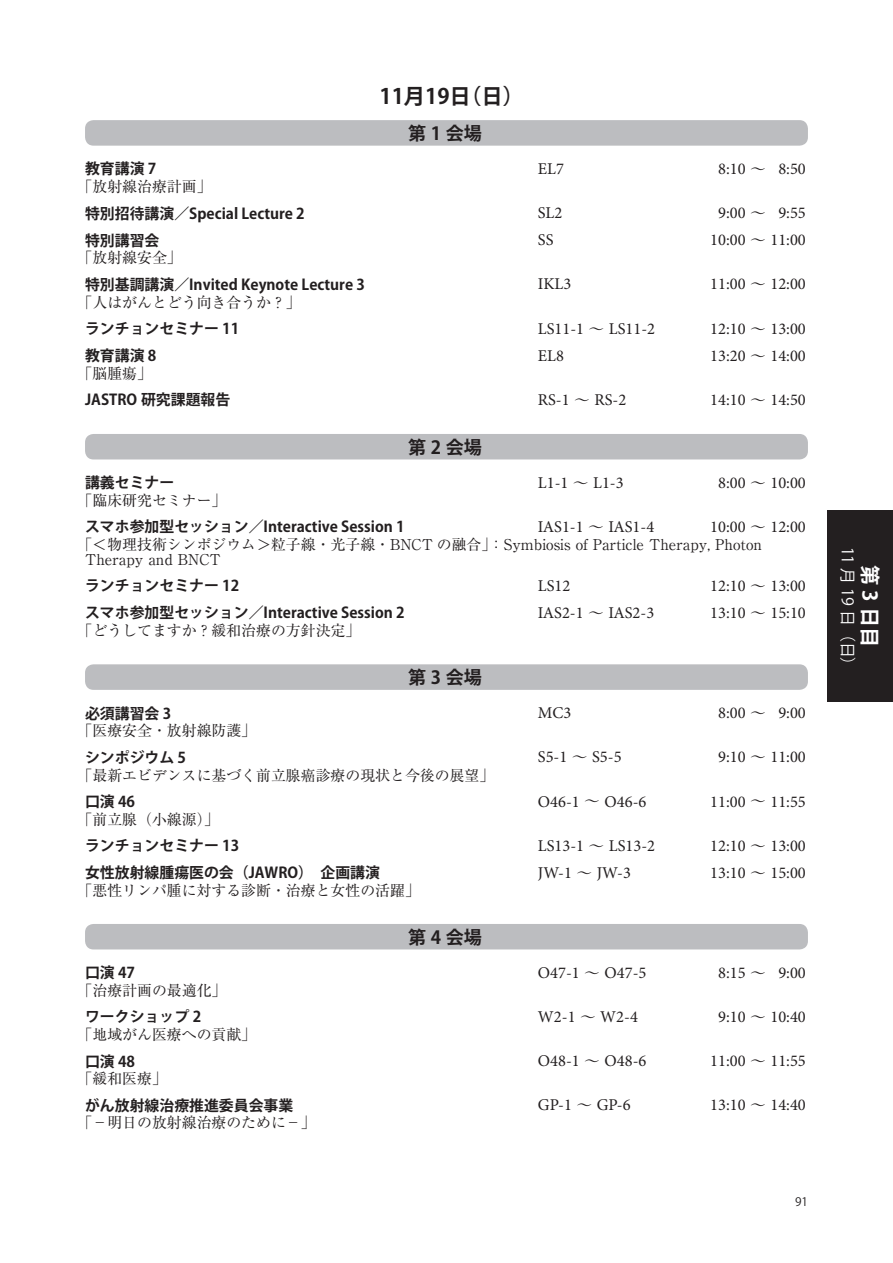
<style>
.page{position:relative;width:893px;height:1263px;background:#fff}
.page>*{position:absolute;margin:0;border:0;box-sizing:border-box;transform-origin:0 0}
.t1{font:700 21.3px "Koz Go Pr 6 N";color:#231f20}
.t2{font:700 20.25px "Koz Go Pr 6 N";color:#fff}
.t3{font:700 18px "Koz Go Pr 6 N";letter-spacing:.25em;color:#231f20}
.t4{font:16.5px "Minion Pro";color:#231f20}
.t5{font:15.9px "Koz Go Pr 6 N";color:#fff}
.t6{font:14.85px/14.9px "Ryumin Pr 6 N";color:#231f20}
.t7{font:700 14.85px "Koz Go Pr 6 N";color:#231f20}
.t8{font:11.7px "Koz Go Pr 6 N";color:#231f20}
.s1{font-family:"Ryumin Pr 6 N"}
</style>
<div class="page">
<div style="left:85px;top:120px;width:723px;height:26px;background:#bcbdc0;border-radius:9px"></div>
<div style="left:85px;top:434px;width:723px;height:25px;background:#bcbdc0;border-radius:9px"></div>
<div style="left:85px;top:664px;width:723px;height:26px;background:#bcbdc0;border-radius:9px"></div>
<div style="left:85px;top:924px;width:723px;height:25px;background:#bcbdc0;border-radius:9px"></div>
<div style="left:827px;top:510px;width:66px;height:192px;background:#231f20"></div>
<p class="t1" style="left:380px;top:84px;width:146px">11月19日（日）</p>
<p class="t3" style="left:408px;top:123px;width:75px">第1会場</p>
<p class="t7" style="left:85px;top:161px;width:73px">教育講演 7</p>
<p class="t4" style="left:538px;top:158px;width:28px">EL7</p>
<p class="t4" style="left:718px;top:158px;width:89px">8:10 <span class="s1">～</span> 8:50</p>
<p class="t6" style="left:78px;top:178px;width:135px">「放射線治療計画」</p>
<p class="t7" style="left:85px;top:205px;width:221px">特別招待講演／Special Lecture 2</p>
<p class="t4" style="left:538px;top:202px;width:26px">SL2</p>
<p class="t4" style="left:718px;top:202px;width:89px">9:00 <span class="s1">～</span> 9:55</p>
<p class="t7" style="left:85px;top:232px;width:76px">特別講習会</p>
<p class="t4" style="left:538px;top:229px;width:17px">SS</p>
<p class="t4" style="left:710px;top:229px;width:97px">10:00 <span class="s1">～</span> 11:00</p>
<p class="t6" style="left:78px;top:250px;width:106px">「放射線安全」</p>
<p class="t7" style="left:85px;top:276px;width:281px">特別基調講演／Invited Keynote Lecture 3</p>
<p class="t4" style="left:538px;top:273px;width:35px">IKL3</p>
<p class="t4" style="left:710px;top:273px;width:97px">11:00 <span class="s1">～</span> 12:00</p>
<p class="t6" style="left:78px;top:294px;width:225px">「人はがんとどう向き合うか？」</p>
<p class="t7" style="left:85px;top:320px;width:156px">ランチョンセミナー 11</p>
<p class="t4" style="left:538px;top:317px;width:119px">LS11-1 <span class="s1">～</span> LS11-2</p>
<p class="t4" style="left:710px;top:317px;width:97px">12:10 <span class="s1">～</span> 13:00</p>
<p class="t7" style="left:85px;top:347px;width:73px">教育講演 8</p>
<p class="t4" style="left:538px;top:344px;width:28px">EL8</p>
<p class="t4" style="left:710px;top:344px;width:97px">13:20 <span class="s1">～</span> 14:00</p>
<p class="t6" style="left:78px;top:365px;width:76px">「脳腫瘍」</p>
<p class="t7" style="left:85px;top:391px;width:147px">JASTRO 研究課題報告</p>
<p class="t4" style="left:538px;top:388px;width:90px">RS-1 <span class="s1">～</span> RS-2</p>
<p class="t4" style="left:710px;top:388px;width:97px">14:10 <span class="s1">～</span> 14:50</p>
<p class="t3" style="left:408px;top:437px;width:75px">第2会場</p>
<p class="t7" style="left:85px;top:474px;width:91px">講義セミナー</p>
<p class="t4" style="left:538px;top:472px;width:87px">L1-1 <span class="s1">～</span> L1-3</p>
<p class="t4" style="left:718px;top:472px;width:89px">8:00 <span class="s1">～</span> 10:00</p>
<p class="t6" style="left:78px;top:492px;width:150px">「臨床研究セミナー」</p>
<p class="t7" style="left:85px;top:519px;width:321px">スマホ参加型セッション／Interactive Session 1</p>
<p class="t4" style="left:538px;top:516px;width:118px">IAS1-1 <span class="s1">～</span> IAS1-4</p>
<p class="t4" style="left:710px;top:516px;width:97px">10:00 <span class="s1">～</span> 12:00</p>
<p class="t6" style="left:85px;top:536px;width:678px;text-indent:-7px">「＜物理技術シンポジウム＞粒子線・光子線・BNCT の融合」：Symbiosis of Particle Therapy, Photon<br>Therapy and BNCT</p>
<p class="t7" style="left:85px;top:578px;width:156px">ランチョンセミナー 12</p>
<p class="t4" style="left:538px;top:575px;width:34px">LS12</p>
<p class="t4" style="left:710px;top:575px;width:97px">12:10 <span class="s1">～</span> 13:00</p>
<p class="t7" style="left:85px;top:605px;width:321px">スマホ参加型セッション／Interactive Session 2</p>
<p class="t4" style="left:538px;top:602px;width:118px">IAS2-1 <span class="s1">～</span> IAS2-3</p>
<p class="t4" style="left:710px;top:602px;width:97px">13:10 <span class="s1">～</span> 15:10</p>
<p class="t6" style="left:78px;top:622px;width:284px">「どうしてますか？緩和治療の方針決定」</p>
<p class="t3" style="left:408px;top:667px;width:75px">第3会場</p>
<p class="t7" style="left:85px;top:705px;width:88px">必須講習会 3</p>
<p class="t4" style="left:538px;top:702px;width:35px">MC3</p>
<p class="t4" style="left:718px;top:702px;width:89px">8:00 <span class="s1">～</span> 9:00</p>
<p class="t6" style="left:78px;top:723px;width:180px">「医療安全・放射線防護」</p>
<p class="t7" style="left:85px;top:749px;width:103px">シンポジウム 5</p>
<p class="t4" style="left:538px;top:746px;width:85px">S5-1 <span class="s1">～</span> S5-5</p>
<p class="t4" style="left:718px;top:746px;width:89px">9:10 <span class="s1">～</span> 11:00</p>
<p class="t6" style="left:78px;top:767px;width:418px">「最新エビデンスに基づく前立腺癌診療の現状と今後の展望」</p>
<p class="t7" style="left:85px;top:793px;width:52px">口演 46</p>
<p class="t4" style="left:538px;top:790px;width:110px">O46-1 <span class="s1">～</span> O46-6</p>
<p class="t4" style="left:710px;top:790px;width:97px">11:00 <span class="s1">～</span> 11:55</p>
<p class="t6" style="left:78px;top:811px;width:143px">「前立腺（小線源）」</p>
<p class="t7" style="left:85px;top:837px;width:156px">ランチョンセミナー 13</p>
<p class="t4" style="left:538px;top:834px;width:119px">LS13-1 <span class="s1">～</span> LS13-2</p>
<p class="t4" style="left:710px;top:834px;width:97px">12:10 <span class="s1">～</span> 13:00</p>
<p class="t7" style="left:85px;top:864px;width:297px">女性放射線腫瘍医の会（JAWRO）　企画講演</p>
<p class="t4" style="left:538px;top:861px;width:95px">JW-1 <span class="s1">～</span> JW-3</p>
<p class="t4" style="left:710px;top:861px;width:97px">13:10 <span class="s1">～</span> 15:00</p>
<p class="t6" style="left:78px;top:882px;width:344px">「悪性リンパ腫に対する診断・治療と女性の活躍」</p>
<p class="t3" style="left:408px;top:927px;width:75px">第4会場</p>
<p class="t7" style="left:85px;top:964px;width:52px">口演 47</p>
<p class="t4" style="left:538px;top:962px;width:110px">O47-1 <span class="s1">～</span> O47-5</p>
<p class="t4" style="left:718px;top:962px;width:89px">8:15 <span class="s1">～</span> 9:00</p>
<p class="t6" style="left:78px;top:982px;width:150px">「治療計画の最適化」</p>
<p class="t7" style="left:85px;top:1008px;width:118px">ワークショップ 2</p>
<p class="t4" style="left:538px;top:1006px;width:102px">W2-1 <span class="s1">～</span> W2-4</p>
<p class="t4" style="left:718px;top:1006px;width:89px">9:10 <span class="s1">～</span> 10:40</p>
<p class="t6" style="left:78px;top:1026px;width:180px">「地域がん医療への貢献」</p>
<p class="t7" style="left:85px;top:1053px;width:52px">口演 48</p>
<p class="t4" style="left:538px;top:1050px;width:110px">O48-1 <span class="s1">～</span> O48-6</p>
<p class="t4" style="left:710px;top:1050px;width:97px">11:00 <span class="s1">～</span> 11:55</p>
<p class="t6" style="left:78px;top:1070px;width:91px">「緩和医療」</p>
<p class="t7" style="left:85px;top:1097px;width:210px">がん放射線治療推進委員会事業</p>
<p class="t4" style="left:538px;top:1094px;width:94px">GP-1 <span class="s1">～</span> GP-6</p>
<p class="t4" style="left:710px;top:1094px;width:97px">13:10 <span class="s1">～</span> 14:40</p>
<p class="t6" style="left:78px;top:1115px;width:240px">「－明日の放射線治療のために－」</p>
<p class="t8" style="left:795px;top:1195px;width:14px">91</p>
<p class="t5" style="left:856px;top:546px;width:128px;rotate:90deg">11 月 19 日（日）</p>
<p class="t2" style="left:881px;top:565px;width:84px;rotate:90deg">第3日目</p>
</div>
